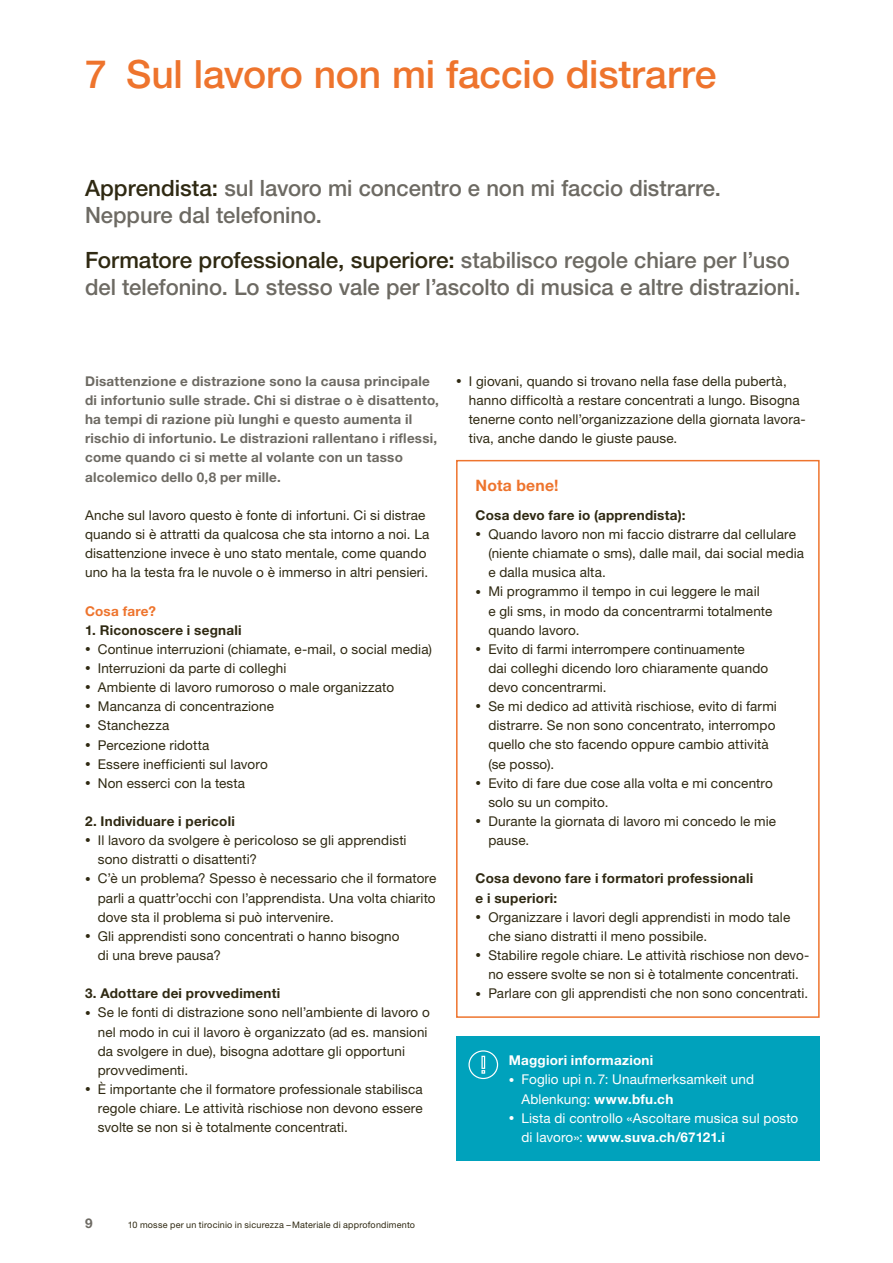
<style>
.page{position:relative;width:893px;height:1263px;background:#fff}
.page>*{position:absolute;margin:0;border:0;box-sizing:border-box;transform-origin:0 0}
.t1{font:500 39px "Helvetica Neue LT Std";letter-spacing:-.005em;color:#ee742d}
.t2{font:500 22.5px/27px "Helvetica Neue LT Std";color:#6d6a63}
.t3{font:700 15.75px "Helvetica Neue LT Std";letter-spacing:.015em;color:#ee742d}
.t4{font:13.5px/19.2px "Helvetica Neue LT Std";letter-spacing:.01em;color:#2f2912}
.t5{font:700 13.5px/19.2px "Helvetica Neue LT Std";letter-spacing:.02em;color:#6d6a63}
.t6{font:700 13.5px/19.2px "Helvetica Neue LT Std";letter-spacing:.02em;color:#2f2912}
.t7{font:13.5px/19.2px "Helvetica Neue LT Std";letter-spacing:.01em;color:#fff}
.t8{font:700 13.5px "Helvetica Neue LT Std";letter-spacing:.02em;color:#fff}
.t9{font:700 13.5px "Helvetica Neue LT Std";letter-spacing:.02em;color:#ee742d}
.t10{font:9px "Helvetica Neue LT Std";letter-spacing:.02em;color:#2f2912}
.s1{color:#2f2912}
.s2{font-size:11.25px}
.s3{font-weight:700}
</style>
<div class="page">
<div style="left:456px;top:460px;width:364px;height:558px;border:2px solid #ee742d"></div>
<div style="left:456px;top:1036px;width:364px;height:125px;background:#00a2bc"></div>
<svg style="left:468px;top:1050px;width:30px;height:29px"></svg>
<h1 class="t1" style="left:85px;top:51px;width:633px">7 Sul lavoro non mi faccio distrarre</h1>
<h2 class="t2" style="left:85px;top:175px;width:637px"><span class="s1">Apprendista:</span> sul lavoro mi concentro e non mi faccio distrarre.<br>Neppure dal telefonino.</h2>
<h2 class="t2" style="left:85px;top:247px;width:717px"><span class="s1">Formatore professionale, superiore:</span> stabilisco regole chiare per l’uso del telefonino. Lo stesso vale per l’ascolto di musica e altre distrazioni.</h2>
<p class="t5" style="left:85px;top:371px;width:355px">Disattenzione e distrazione sono la causa principale di infortunio sulle strade. Chi si distrae o è disattento, ha tempi di razione più lunghi e questo aumenta il rischio di infortunio. Le distrazioni rallentano i riflessi, come quando ci si mette al volante con un tasso alcolemico dello 0,8 per mille.</p>
<p class="t4" style="left:85px;top:505px;width:346px">Anche sul lavoro questo è fonte di infortuni. Ci si distrae quando si è attratti da qualcosa che sta intorno a noi. La disattenzione invece è uno stato mentale, come quando uno ha la testa fra le nuvole o è immerso in altri pensieri.</p>
<p class="t9" style="left:85px;top:602px;width:72px">Cosa fare?</p>
<p class="t6" style="left:85px;top:620px;width:158px">1. Riconoscere i segnali</p>
<p class="t4" style="left:85px;top:639px;width:349px"><span class="s2">•</span> Continue interruzioni (chiamate, e-mail, o social media)</p>
<p class="t4" style="left:85px;top:658px;width:203px"><span class="s2">•</span> Interruzioni da parte di colleghi</p>
<p class="t4" style="left:85px;top:677px;width:311px"><span class="s2">•</span> Ambiente di lavoro rumoroso o male organizzato</p>
<p class="t4" style="left:85px;top:697px;width:190px"><span class="s2">•</span> Mancanza di concentrazione</p>
<p class="t4" style="left:85px;top:716px;width:86px"><span class="s2">•</span> Stanchezza</p>
<p class="t4" style="left:85px;top:735px;width:126px"><span class="s2">•</span> Percezione ridotta</p>
<p class="t4" style="left:85px;top:754px;width:184px"><span class="s2">•</span> Essere inefficienti sul lavoro</p>
<p class="t4" style="left:85px;top:773px;width:162px"><span class="s2">•</span> Non esserci con la testa</p>
<p class="t6" style="left:85px;top:811px;width:151px">2. Individuare i pericoli</p>
<p class="t4" style="left:98px;top:830px;width:310px;text-indent:-13px"><span class="s2">•</span> Il lavoro da svolgere è pericoloso se gli apprendisti sono distratti o disattenti?</p>
<p class="t4" style="left:98px;top:869px;width:340px;text-align:justify;text-indent:-13px"><span class="s2">•</span> C’è un problema? Spesso è necessario che il formatore parli a quattr’occhi con l’apprendista. Una volta chiarito dove sta il problema si può intervenire.</p>
<p class="t4" style="left:98px;top:926px;width:303px;text-indent:-13px"><span class="s2">•</span> Gli apprendisti sono concentrati o hanno bisogno di una breve pausa?</p>
<p class="t6" style="left:85px;top:983px;width:197px">3. Adottare dei provvedimenti</p>
<p class="t4" style="left:98px;top:1003px;width:334px;text-indent:-13px"><span class="s2">•</span> Se le fonti di distrazione sono nell’ambiente di lavoro o nel modo in cui il lavoro è organizzato (ad es. mansioni da svolgere in due), bisogna adottare gli opportuni provvedimenti.</p>
<p class="t4" style="left:98px;top:1079px;width:326px;text-align:justify;text-indent:-13px"><span class="s2">•</span> È importante che il formatore professionale stabilisca regole chiare. Le attività rischiose non devono essere svolte se non si è totalmente concentrati.</p>
<p class="t4" style="left:469px;top:371px;width:338px;text-indent:-13px"><span class="s2">•</span> I giovani, quando si trovano nella fase della pubertà, hanno difficoltà a restare concentrati a lungo. Bisogna tenerne conto nell’organizzazione della giornata lavora&shy;tiva, anche dando le giuste pause.</p>
<p class="t3" style="left:476px;top:475px;width:84px">Nota bene!</p>
<p class="t6" style="left:476px;top:505px;width:211px">Cosa devo fare io (apprendista):</p>
<p class="t4" style="left:488px;top:524px;width:317px;text-indent:-13px"><span class="s2">•</span> Quando lavoro non mi faccio distrarre dal cellulare (niente chiamate o sms), dalle mail, dai social media e dalla musica alta.</p>
<p class="t4" style="left:488px;top:582px;width:285px;text-indent:-13px"><span class="s2">•</span> Mi programmo il tempo in cui leggere le mail<br>e gli sms, in modo da concentrarmi totalmente quando lavoro.</p>
<p class="t4" style="left:488px;top:639px;width:281px;text-indent:-13px"><span class="s2">•</span> Evito di farmi interrompere continuamente<br>dai colleghi dicendo loro chiaramente quando devo concentrarmi.</p>
<p class="t4" style="left:488px;top:697px;width:290px;text-indent:-13px"><span class="s2">•</span> Se mi dedico ad attività rischiose, evito di farmi distrarre. Se non sono concentrato, interrompo quello che sto facendo oppure cambio attività (se posso).</p>
<p class="t4" style="left:488px;top:773px;width:286px;text-indent:-13px"><span class="s2">•</span> Evito di fare due cose alla volta e mi concentro solo su un compito.</p>
<p class="t4" style="left:488px;top:811px;width:289px;text-indent:-13px"><span class="s2">•</span> Durante la giornata di lavoro mi concedo le mie pause.</p>
<p class="t6" style="left:476px;top:869px;width:279px">Cosa devono fare i formatori professionali e i superiori:</p>
<p class="t4" style="left:488px;top:907px;width:303px;text-indent:-13px"><span class="s2">•</span> Organizzare i lavori degli apprendisti in modo tale che siano distratti il meno possibile.</p>
<p class="t4" style="left:476px;top:945px;width:335px;text-align:center"><span class="s2">•</span> Stabilire regole chiare. Le attività rischiose non devo&shy;no essere svolte se non si è totalmente concentrati.</p>
<p class="t4" style="left:476px;top:984px;width:334px"><span class="s2">•</span> Parlare con gli apprendisti che non sono concentrati.</p>
<p class="t8" style="left:509px;top:1052px;width:146px">Maggiori informazioni</p>
<p class="t7" style="left:521px;top:1070px;width:234px;text-indent:-13px"><span class="s2">•</span> Foglio upi n.7: Unaufmerksamkeit und<br>Ablenkung: <span class="s3">www.bfu.ch</span></p>
<p class="t7" style="left:521px;top:1108px;width:278px;text-indent:-13px"><span class="s2">•</span> Lista di controllo «Ascoltare musica sul posto di lavoro»: <span class="s3">www.suva.ch/67121.i</span></p>
<p class="t5" style="left:85px;top:1213px;width:9px">9</p>
<p class="t10" style="left:128px;top:1219px;width:289px">10 mosse per un tirocinio in sicurezza –Materiale di approfondimento</p>
</div>
